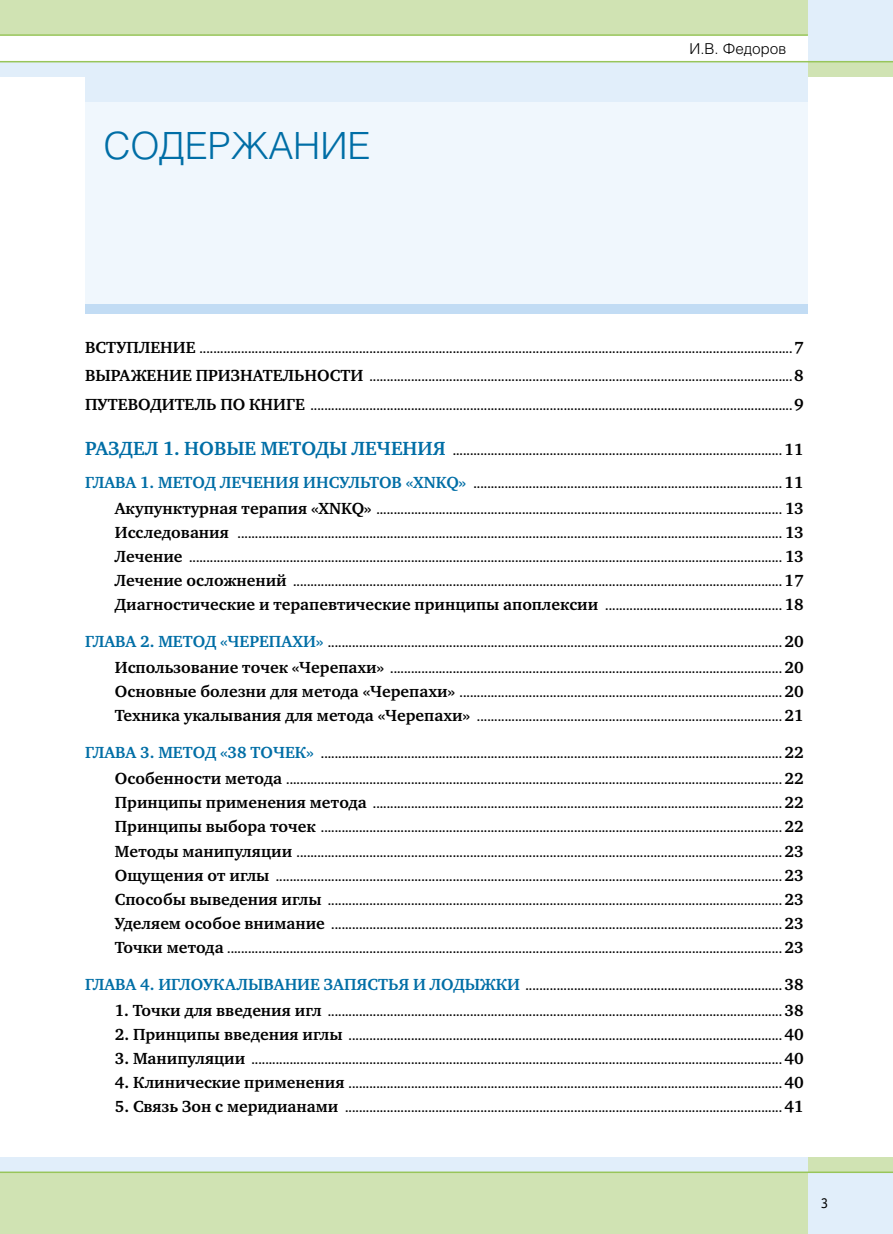
<style>
.page{position:relative;width:893px;height:1234px;background:#fff}
.page>*{position:absolute;margin:0;border:0;box-sizing:border-box;transform-origin:0 0}
.t1{font:37.5px "Helios Light C";color:#006ea6}
.t2{font:700 16.5px "Charter C";color:#000}
.t3{font:15px "Helios Light C";color:#000}
.t4{font:15px "Officina Sans Book C";color:#000}
.t5{font:700 12px/24px "Charter C";color:#000;text-align:right}
.s1{font-size:16.5px}
.s2{font-size:19.5px;color:#006ea6}
.s3{font-size:16.5px;color:#006ea6}
.s4{font-size:12px}
</style>
<div class="page">
<div style="left:0;top:1157px;width:808px;height:14px;background:#e1eefa"></div>
<div style="left:808px;top:1171px;width:85px;height:62px;background:#e1eefa"></div>
<div style="left:0;top:1171px;width:808px;height:62px;background:#d0e3b3"></div>
<div style="left:808px;top:1157px;width:85px;height:14px;background:#d0e3b3"></div>
<hr style="left:0;top:1171px;width:893px;height:1px;background:#98c55a">
<div style="left:0;top:62px;width:808px;height:15px;background:#e1eefa"></div>
<div style="left:808px;top:0;width:85px;height:62px;background:#e1eefa"></div>
<div style="left:0;top:0;width:808px;height:62px;background:#d0e3b3"></div>
<div style="left:808px;top:62px;width:85px;height:15px;background:#d0e3b3"></div>
<div style="left:0;top:35px;width:808px;height:26px;background:#fff"></div>
<hr style="left:0;top:61px;width:893px;height:1px;background:#98c55a">
<hr style="left:0;top:34px;width:808px;height:2px;background:#98c55a">
<div style="left:85px;top:77px;width:723px;height:237px;background:#f0f7fd"></div>
<div style="left:85px;top:304px;width:723px;height:10px;background:#c2dcf4"></div>
<div style="left:85px;top:69px;width:723px;height:33px;background:#e1eefa"></div>
<h1 class="t1" style="left:103px;top:123px;width:269px">СОДЕРЖАНИЕ</h1>
<p class="t3" style="left:689px;top:39px;width:98px">И.В. Федоров</p>
<p class="t5" style="left:85px;top:337px;width:720px"><span class="s1">ВСТУПЛЕНИЕ</span> ...........................................................................................................................................................................<span class="s1">7</span></p>
<p class="t5" style="left:85px;top:365px;width:720px"><span class="s1">ВЫРАЖЕНИЕ ПРИЗНАТЕЛЬНОСТИ</span> ..........................................................................................................................<span class="s1">8</span></p>
<p class="t5" style="left:85px;top:393px;width:720px"><span class="s1">ПУТЕВОДИТЕЛЬ ПО КНИГЕ</span> ...........................................................................................................................................<span class="s1">9</span></p>
<p class="t5" style="left:85px;top:439px;width:720px"><span class="s2">РАЗДЕЛ 1. НОВЫЕ МЕТОДЫ ЛЕЧЕНИЯ</span> ............................................................................................... <span class="s1">11</span></p>
<p class="t5" style="left:85px;top:470px;width:720px;line-height:26.2px"><span class="s3">ГЛАВА 1. МЕТОД ЛЕЧЕНИЯ ИНСУЛЬТОВ «XNKQ»</span> ......................................................................................... <span class="s1">11<br>Акупунктурная терапия «XNKQ»</span> ..................................................................................................................... <span class="s1">13</span></p>
<p class="t5" style="left:115px;top:522px;width:690px;text-align:justify"><span class="s1">Исследования</span> ............................................................................................................................................................. <span class="s1">13<br>Лечение</span> ........................................................................................................................................................................... <span class="s1">13<br>Лечение осложнений</span> ............................................................................................................................................. <span class="s1">17</span></p>
<h2 class="t2" style="left:115px;top:595px;width:690px">Диагностические и терапевтические принципы апоплексии <span class="s4">...................................................</span> 18</h2>
<p class="t5" style="left:85px;top:629px;width:720px;line-height:26.2px"><span class="s3">ГЛАВА 2. МЕТОД «ЧЕРЕПАХИ»</span> ................................................................................................................................... <span class="s1">20<br>Использование точек «Черепахи»</span> ................................................................................................................. <span class="s1">20</span></p>
<p class="t5" style="left:115px;top:681px;width:690px;text-align:left"><span class="s1">Основные болезни для метода «Черепахи»</span> ............................................................................................. <span class="s1">20<br>Техника укалывания для метода «Черепахи»</span> ........................................................................................ <span class="s1">21</span></p>
<p class="t5" style="left:85px;top:740px;width:720px;line-height:26.2px"><span class="s3">ГЛАВА 3. МЕТОД «38 ТОЧЕК»</span> ..................................................................................................................................... <span class="s1">22<br>Особенности метода</span> ............................................................................................................................................... <span class="s1">22</span></p>
<p class="t5" style="left:115px;top:792px;width:690px;text-align:justify"><span class="s1">Принципы применения метода</span> ...................................................................................................................... <span class="s1">22<br>Принципы выбора точек</span> ..................................................................................................................................... <span class="s1">22<br>Методы манипуляции</span> ............................................................................................................................................ <span class="s1">23<br>Ощущения от иглы</span> .................................................................................................................................................. <span class="s1">23<br>Способы выведения иглы</span> ................................................................................................................................... <span class="s1">23<br>Уделяем особое внимание</span> .................................................................................................................................. <span class="s1">23<br>Точки метода</span> ................................................................................................................................................................ <span class="s1">23</span></p>
<p class="t5" style="left:85px;top:973px;width:720px"><span class="s3">ГЛАВА 4. ИГЛОУКАЛЫВАНИЕ ЗАПЯСТЬЯ И ЛОДЫЖКИ</span> .......................................................................... <span class="s1">38</span></p>
<p class="t5" style="left:115px;top:999px;width:690px"><span class="s1">1. Точки для введения игл</span> ................................................................................................................................... <span class="s1">38</span></p>
<p class="t5" style="left:115px;top:1023px;width:690px"><span class="s1">2. Принципы введения иглы</span> ............................................................................................................................. <span class="s1">40</span></p>
<p class="t5" style="left:115px;top:1047px;width:690px"><span class="s1">3. Манипуляции</span> ......................................................................................................................................................... <span class="s1">40</span></p>
<p class="t5" style="left:115px;top:1071px;width:690px"><span class="s1">4. Клинические применения</span> ............................................................................................................................. <span class="s1">40</span></p>
<p class="t5" style="left:115px;top:1095px;width:690px"><span class="s1">5. Связь Зон с меридианами</span> .............................................................................................................................. <span class="s1">41</span></p>
<p class="t4" style="left:821px;top:1194px;width:9px">3</p>
</div>
